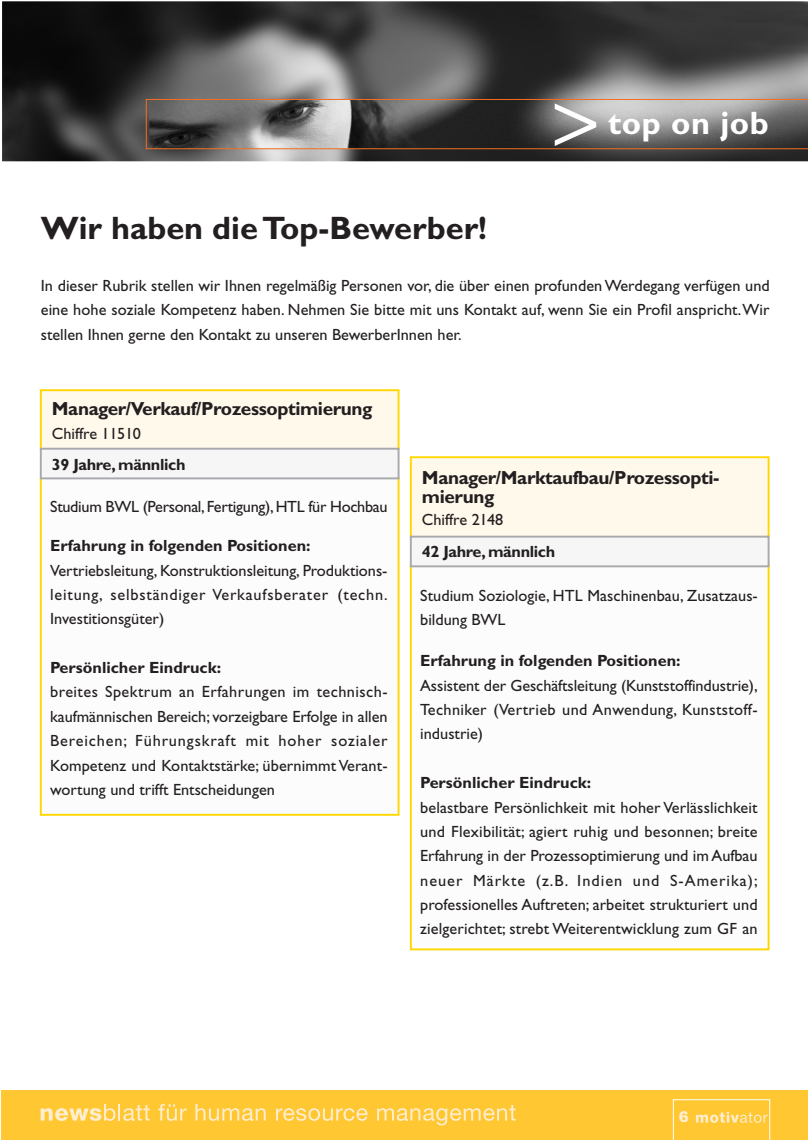
<style>
.page{position:relative;width:808px;height:1140px;background:#fff}
.page>*{position:absolute;margin:0;border:0;box-sizing:border-box;transform-origin:0 0}
.t1{font:700 32.55px "Gill Sans";color:#231f20}
.t2{font:700 32.55px "Gill Sans";letter-spacing:.02em;color:#fff}
.t3{font:700 18.9px/18.9px "Gill Sans";letter-spacing:-.02em;color:#231f20}
.t4{font:16.2px/24.5px "Gill Sans";color:#231f20;text-align:justify}
.t5{font:700 16.2px "Gill Sans";color:#231f20}
.t6{font:16.2px "Gill Sans";letter-spacing:-.02em;color:#231f20}
.t7{font:700 16.2px "Gill Sans";letter-spacing:-.02em;color:#231f20}
.t8{font:900 14.85px "Arial";color:#ffedce}
</style>
<div class="page">
<div style="left:1px;top:1090px;width:806px;height:50px;background:#ffc732"></div>
<svg style="left:41px;top:1104px;width:109px;height:17px"></svg>
<svg style="left:158px;top:1103px;width:28px;height:18px"></svg>
<svg style="left:195px;top:1104px;width:71px;height:17px"></svg>
<svg style="left:276px;top:1108px;width:91px;height:13px"></svg>
<svg style="left:377px;top:1105px;width:138px;height:20px"></svg>
<svg style="left:2px;top:1px;width:805px;height:161px;background:#474747"></svg>
<svg style="left:146px;top:99px;width:661px;height:50px;background:#6f6a68"></svg>
<div style="left:40px;top:389px;width:359px;height:61px;background:#fff9ec;border:2px solid #ffd700"></div>
<div style="left:40px;top:476px;width:359px;height:340px;background:#fcfcfc;border:2px solid #ffd700"></div>
<div style="left:40px;top:448px;width:359px;height:31px;background:#f6f6f7;border:2px solid #a7a9ac"></div>
<div style="left:410px;top:456px;width:359px;height:82px;background:#fff9ec;border:2px solid #ffd700"></div>
<div style="left:410px;top:562px;width:359px;height:388px;background:#fcfcfc;border:2px solid #ffd700"></div>
<div style="left:410px;top:536px;width:359px;height:31px;background:#f6f6f7;border:2px solid #a7a9ac"></div>
<svg style="left:673px;top:1099px;width:97px;height:41px"></svg>
<h1 class="t1" style="left:41px;top:216px;width:447px">Wir haben die Top-Bewerber!</h1>
<h1 class="t2" style="left:608px;top:112px;width:162px">top on job</h1>
<p class="t4" style="left:41px;top:275px;width:730px">In dieser Rubrik stellen wir Ihnen regelmäßig Personen vor, die über einen profunden Werdegang verfügen und eine hohe soziale Kompetenz haben. Nehmen Sie bitte mit uns Kontakt auf, wenn Sie ein Profil anspricht. Wir stellen Ihnen gerne den Kontakt zu unseren BewerberInnen her.</p>
<p class="t3" style="left:52px;top:401px;width:322px">Manager/Verkauf/Prozessoptimierung</p>
<p class="t7" style="left:52px;top:459px;width:135px">39 Jahre, männlich</p>
<p class="t4" style="left:52px;top:423px;width:91px">Chiffre 11510</p>
<p class="t6" style="left:50px;top:501px;width:339px">Studium BWL (Personal, Fertigung), HTL für Hochbau</p>
<p class="t5" style="left:50px;top:540px;width:262px">Erfahrung in folgenden Positionen:</p>
<p class="t4" style="left:50px;top:560px;width:339px">Vertriebsleitung, Konstruktionsleitung, Produktions&shy;leitung, selbständiger Verkaufsberater (techn.<br>Investitionsgüter)</p>
<p class="t5" style="left:50px;top:662px;width:172px">Persönlicher Eindruck:</p>
<p class="t4" style="left:50px;top:681px;width:339px">breites Spektrum an Erfahrungen im technisch&shy;kaufmännischen Bereich; vorzeigbare Erfolge in allen Bereichen; Führungskraft mit hoher sozialer Kompetenz und Kontaktstärke; übernimmt Verant&shy;wortung und trifft Entscheidungen</p>
<p class="t3" style="left:422px;top:470px;width:299px">Manager/Marktaufbau/Prozessopti&shy;mierung</p>
<p class="t7" style="left:422px;top:546px;width:135px">42 Jahre, männlich</p>
<p class="t4" style="left:422px;top:509px;width:83px">Chiffre 2148</p>
<p class="t4" style="left:420px;top:585px;width:339px">Studium Soziologie, HTL Maschinenbau, Zusatzaus&shy;bildung BWL</p>
<p class="t5" style="left:420px;top:655px;width:262px">Erfahrung in folgenden Positionen:</p>
<p class="t4" style="left:420px;top:675px;width:339px">Assistent der Geschäftsleitung (Kunststoffindustrie), Techniker (Vertrieb und Anwendung, Kunststoff&shy;industrie)</p>
<p class="t5" style="left:420px;top:777px;width:172px">Persönlicher Eindruck:</p>
<p class="t4" style="left:420px;top:796px;width:339px">belastbare Persönlichkeit mit hoher Verlässlichkeit und Flexibilität; agiert ruhig und besonnen; breite Erfahrung in der Prozessoptimierung und im Aufbau neuer Märkte (z.B. Indien und S-Amerika); professionelles Auftreten; arbeitet strukturiert und zielgerichtet; strebt Weiterentwicklung zum GF an</p>
<p class="t8" style="left:678px;top:1106px;width:11px">6</p>
</div>
